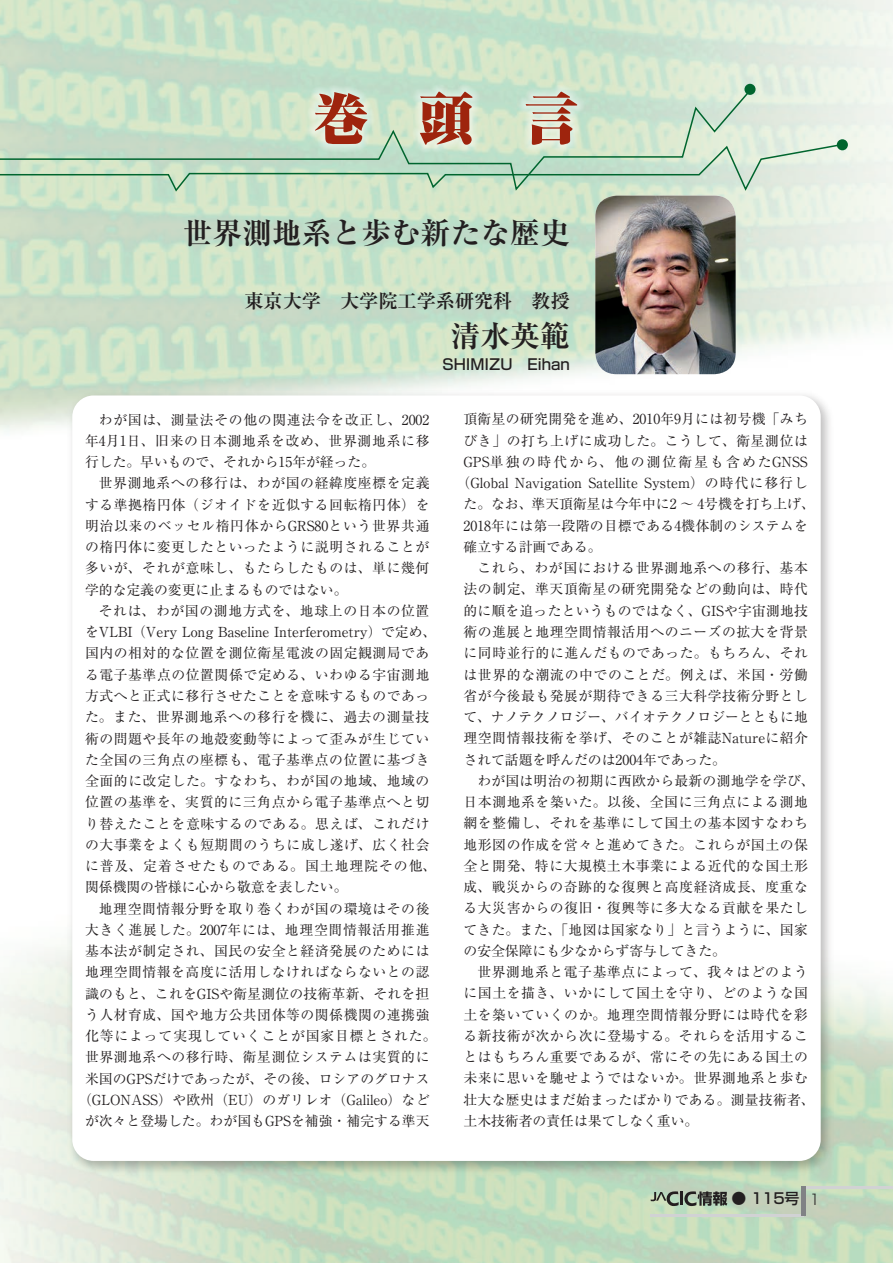
<style>
.page{position:relative;width:893px;height:1263px;background:#fff}
.page>*{position:absolute;margin:0;border:0;box-sizing:border-box;transform-origin:0 0}
.t1{font:900 54.15px "Ryumin Pr 6 N";color:#9e240d}
.t2{font:700 29.7px "Ryumin Pr 6 N";color:#231f20}
.t3{font:700 19.2px "Ryumin Pr 6 N";color:#231f20}
.t4{font:500 14.85px "Shin Go Pr 6 N";color:#231f20}
.t5{font:13.8px/21.3px "Ryumin Pr 6 N";letter-spacing:.04em;color:#231f20;text-align:justify}
.t6{font:13.8px "Ryumin Pr 6 N";color:#231f20}
.t7{font:13.8px "Ryumin Pr 6 N";letter-spacing:.02em;color:#231f20}
.t8{font:13.8px "Ryumin Pr 6 N";letter-spacing:.015em;color:#231f20}
.t9{font:13.8px "Ryumin Pr 6 N";letter-spacing:.15em;color:#231f20}
.t10{font:13.8px "Ryumin Pr 6 N";letter-spacing:-.005em;color:#231f20}
.t11{font:13.8px "Ryumin Pr 6 N";letter-spacing:.065em;color:#231f20}
.s1{font-family:"Hira Kaku Std N W2";font-weight:400}
</style>
<div class="page">
<img style="left:0;top:0;width:893px;height:432px">
<svg style="left:0;top:88px;width:752px;height:55px;background:#cce2ca"></svg>
<div style="left:744px;top:84px;width:11px;height:11px;background:#00652e;border-radius:50%"></div>
<div style="left:837px;top:139px;width:11px;height:11px;background:#00652e;border-radius:50%"></div>
<svg style="left:0;top:143px;width:843px;height:50px;background:#c0dac3"></svg>
<svg style="left:306px;top:83px;width:280px;height:71px;background:#d4e8d4"></svg>
<img style="left:595px;top:196px;width:141px;height:178px">
<hr style="left:804px;top:1186px;width:89px;height:2px;background:#d1d2d4">
<hr style="left:651px;top:1214px;width:153px;height:2px;background:#d1d2d4">
<div style="left:801px;top:1186px;width:5px;height:30px;background:#808285"></div>
<svg style="left:651px;top:1191px;width:76px;height:15px"></svg>
<img style="left:64px;top:387px;width:774px;height:791px">
<div style="left:72px;top:395px;width:749px;height:766px;background:#fff;border-radius:21px"></div>
<h1 class="t1" style="left:314px;top:76px;width:266px">巻頭言</h1>
<h2 class="t2" style="left:183px;top:210px;width:388px">世界測地系と歩む新たな歴史</h2>
<h3 class="t3" style="left:244px;top:286px;width:327px">東京大学　大学院工学系研究科　教授</h3>
<h2 class="t2" style="left:451px;top:313px;width:121px">清水英範</h2>
<p class="t4" style="left:442px;top:352px;width:129px">SHIMIZU　Eihan</p>
<p class="t5" style="left:85px;top:408px;width:346px;text-indent:14px">わが国は、測量法その他の関連法令を改正し、2002年4月1日、旧来の日本測地系を改め、世界測地系に移行した。早いもので、それから15年が経った。</p>
<p class="t5" style="left:85px;top:472px;width:346px;text-indent:14px">世界測地系への移行は、わが国の経緯度座標を定義する準拠楕円体（ジオイドを近似する回転楕円体）を明治以来のベッセル楕円体からGRS80という世界共通の楕円体に変更したといったように説明されることが多いが、それが意味し、もたらしたものは、単に幾何学的な定義の変更に止まるものではない。</p>
<p class="t5" style="left:85px;top:599px;width:353px;text-align:left;text-indent:14px">それは、わが国の測地方式を、地球上の日本の位置をVLBI（Very Long Baseline Interferometry）で定め、国内の相対的な位置を測位衛星電波の固定観測局である電子基準点の位置関係で定める、いわゆる宇宙測地方式へと正式に移行させたことを意味するものであった。また、世界測地系への移行を機に、過去の測量技術の問題や長年の地殻変動等によって歪みが生じていた全国の三角点の座標も、電子基準点の位置に基づき全面的に改定した。すなわち、わが国の地域、地域の位置の基準を、実質的に三角点から電子基準点へと切り替えたことを意味するのである。思えば、これだけの大事業をよくも短期間のうちに成し遂げ、広く社会に普及、定着させたものである。国土地理院その他、関係機関の皆様に心から敬意を表したい。</p>
<p class="t5" style="left:99px;top:897px;width:332px">地理空間情報分野を取り巻くわが国の環境はその後</p>
<p class="t5" style="left:85px;top:918px;width:346px">大きく進展した。2007年には、地理空間情報活用推進</p>
<p class="t5" style="left:85px;top:939px;width:346px">基本法が制定され、国民の安全と経済発展のためには</p>
<p class="t5" style="left:85px;top:961px;width:346px">地理空間情報を高度に活用しなければならないとの認</p>
<p class="t8" style="left:85px;top:982px;width:346px">識のもと、これをGISや衛星測位の技術革新、それを担</p>
<p class="t5" style="left:85px;top:1003px;width:346px">う人材育成、国や地方公共団体等の関係機関の連携強</p>
<p class="t11" style="left:85px;top:1025px;width:353px">化等によって実現していくことが国家目標とされた。</p>
<p class="t5" style="left:85px;top:1046px;width:346px">世界測地系への移行時、衛星測位システムは実質的に</p>
<p class="t6" style="left:85px;top:1067px;width:346px">米国のGPSだけであったが、その後、ロシアのグロナス</p>
<p class="t6" style="left:78px;top:1089px;width:353px">（GLONASS）や欧州（EU）のガリレオ（Galileo）など</p>
<p class="t6" style="left:85px;top:1110px;width:346px">が次々と登場した。わが国もGPSを補強・補完する準天</p>
<p class="t5" style="left:463px;top:408px;width:346px">頂衛星の研究開発を進め、2010年9月には初号機「みち</p>
<p class="t5" style="left:463px;top:429px;width:346px">びき」の打ち上げに成功した。こうして、衛星測位は</p>
<p class="t9" style="left:463px;top:451px;width:346px">GPS単独の時代から、他の測位衛星も含めたGNSS</p>
<p class="t6" style="left:457px;top:472px;width:353px">（Global Navigation Satellite System）の時代に移行し</p>
<p class="t6" style="left:463px;top:493px;width:353px">た。なお、準天頂衛星は今年中に2 〜 4号機を打ち上げ、</p>
<p class="t7" style="left:463px;top:515px;width:346px">2018年には第一段階の目標である4機体制のシステムを</p>
<p class="t6" style="left:463px;top:536px;width:140px">確立する計画である。</p>
<p class="t5" style="left:477px;top:557px;width:332px">これら、わが国における世界測地系への移行、基本</p>
<p class="t5" style="left:463px;top:578px;width:346px">法の制定、準天頂衛星の研究開発などの動向は、時代</p>
<p class="t8" style="left:463px;top:600px;width:346px">的に順を追ったというものではなく、GISや宇宙測地技</p>
<p class="t5" style="left:463px;top:620px;width:346px">術の進展と地理空間情報活用へのニーズの拡大を背景</p>
<p class="t5" style="left:463px;top:642px;width:346px">に同時並行的に進んだものであった。もちろん、それ</p>
<p class="t5" style="left:463px;top:663px;width:346px">は世界的な潮流の中でのことだ。例えば、米国・労働</p>
<p class="t5" style="left:463px;top:684px;width:346px">省が今後最も発展が期待できる三大科学技術分野とし</p>
<p class="t10" style="left:463px;top:706px;width:346px">て、ナノテクノロジー、バイオテクノロジーとともに地</p>
<p class="t5" style="left:463px;top:727px;width:346px">理空間情報技術を挙げ、そのことが雑誌Natureに紹介</p>
<p class="t6" style="left:463px;top:748px;width:264px">されて話題を呼んだのは2004年であった。</p>
<p class="t7" style="left:477px;top:770px;width:339px">わが国は明治の初期に西欧から最新の測地学を学び、</p>
<p class="t5" style="left:463px;top:790px;width:346px">日本測地系を築いた。以後、全国に三角点による測地</p>
<p class="t5" style="left:463px;top:812px;width:346px">網を整備し、それを基準にして国土の基本図すなわち</p>
<p class="t5" style="left:463px;top:833px;width:346px">地形図の作成を営々と進めてきた。これらが国土の保</p>
<p class="t5" style="left:463px;top:854px;width:346px">全と開発、特に大規模土木事業による近代的な国土形</p>
<p class="t5" style="left:463px;top:875px;width:346px">成、戦災からの奇跡的な復興と高度経済成長、度重な</p>
<p class="t5" style="left:463px;top:897px;width:346px">る大災害からの復旧・復興等に多大なる貢献を果たし</p>
<p class="t7" style="left:463px;top:918px;width:346px">てきた。また、「地図は国家なり」と言うように、国家</p>
<p class="t6" style="left:463px;top:940px;width:264px">の安全保障にも少なからず寄与してきた。</p>
<p class="t5" style="left:477px;top:960px;width:332px">世界測地系と電子基準点によって、我々はどのよう</p>
<p class="t5" style="left:463px;top:982px;width:346px">に国土を描き、いかにして国土を守り、どのような国</p>
<p class="t5" style="left:463px;top:1003px;width:346px">土を築いていくのか。地理空間情報分野には時代を彩</p>
<p class="t5" style="left:463px;top:1024px;width:346px">る新技術が次から次に登場する。それらを活用するこ</p>
<p class="t5" style="left:463px;top:1045px;width:346px">とはもちろん重要であるが、常にその先にある国土の</p>
<p class="t5" style="left:463px;top:1067px;width:346px">未来に思いを馳せようではないか。世界測地系と歩む</p>
<p class="t7" style="left:463px;top:1088px;width:353px">壮大な歴史はまだ始まったばかりである。測量技術者、</p>
<p class="t6" style="left:463px;top:1110px;width:236px">土木技術者の責任は果てしなく重い。</p>
<p class="t4" style="left:732px;top:1186px;width:90px">● 115号 <span class="s1">1</span></p>
</div>
